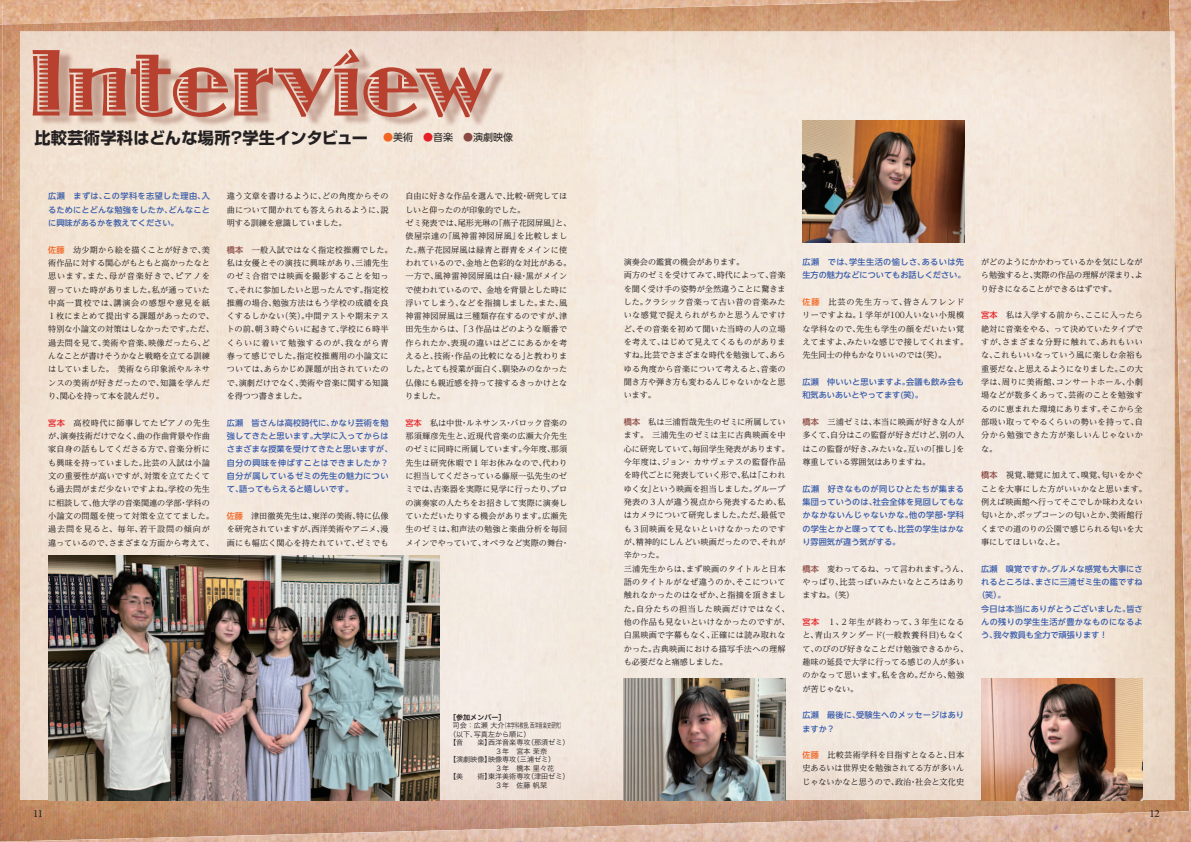
<style>
.page{position:relative;width:1191px;height:842px;background:#fff}
.page>*{position:absolute;margin:0;border:0;box-sizing:border-box;transform-origin:0 0}
.t1{font:98.1px "Jazz Let Plain";letter-spacing:-.01em;color:#b7402f}
.t2{font:16.2px "Shin Go Pro Bold 90 pv RKSJ H";letter-spacing:.02em;color:#231f20}
.t3{font:11px "Minion Pro";color:#231f20}
.t4{font:10px "UD Shin Go Pro Regular 90 pv RKSJ H";color:#231f20}
.t5{font:8.1px/13.3px "UD Reimin Pro Regular 90 pv RKSJ H";letter-spacing:.01em;color:#231f20}
.t6{font:8.1px/13.3px "UD Shin Go NT Pro Medium 90 pv RKSJ H";letter-spacing:.02em;color:#385caa}
.t7{font:8.1px/13.3px "UD Shin Go NT Pro Medium 90 pv RKSJ H";color:#385caa}
.t8{font:8.1px "UD Shin Go NT Pro Medium 90 pv RKSJ H";letter-spacing:.045em;color:#385caa}
.t9{font:7.1px/8.5px "Hira Kaku Pro W3 90 pv RKSJ H";color:#231f20}
.t10{font:7.1px "Hira Kaku Pro W6 90 pv RKSJ H";color:#231f20}
.s1{color:#f36421}
.s2{color:#e41f25}
.s3{color:#894841}
.s4{font-family:"UD Shin Go NT Pro Medium 90 pv RKSJ H";color:#f36421}
.s5{font-family:"UD Shin Go NT Pro Medium 90 pv RKSJ H";color:#e41f25}
.s6{font-family:"UD Shin Go NT Pro Medium 90 pv RKSJ H";color:#894841}
</style>
<div class="page">
<img style="left:0;top:24px;width:26px;height:818px">
<img style="left:538px;top:0;width:633px;height:32px">
<img style="left:1155px;top:206px;width:34px;height:636px">
<img style="left:26px;top:800px;width:1129px;height:42px">
<img style="left:511px;top:32px;width:627px;height:592px">
<div style="left:1138px;top:32px;width:36px;height:768px;background:#ecdac9"></div>
<img style="left:20px;top:200px;width:491px;height:600px">
<img style="left:509px;top:624px;width:631px;height:176px">
<img style="left:2px;top:3px;width:537px;height:8px">
<img style="left:2px;top:11px;width:537px;height:31px">
<img style="left:2px;top:42px;width:18px;height:158px">
<img style="left:20px;top:32px;width:519px;height:168px">
<img style="left:48px;top:556px;width:391px;height:244px">
<img style="left:624px;top:678px;width:161px;height:122px">
<img style="left:981px;top:678px;width:161px;height:122px">
<img style="left:802px;top:120px;width:162px;height:122px">
<h1 class="t1" style="left:28px;top:49px;width:464px">Interview</h1>
<h2 class="t2" style="left:34px;top:132px;width:335px">比較芸術学科はどんな場所？学生インタビュー</h2>
<p class="t4" style="left:383px;top:133px;width:131px"><span class="s1">●</span>美術 <span class="s2">●</span>音楽　<span class="s3">●</span>演劇映像</p>
<p class="t6" style="left:48px;top:191px;width:163px;text-align:justify">広瀬　まずは、この学科を志望した理由、入るためにとどんな勉強をしたか、どんなことに興味があるかを教えてください。</p>
<p class="t5" style="left:48px;top:244px;width:168px"><span class="s4">佐藤</span>　幼少期から絵を描くことが好きで、美術作品に対する関心がもともと高かったなと思います。また、母が音楽好きで、ピアノを習っていた時がありました。私が通っていた中高一貫校では、講演会の感想や意見を紙<br>１枚にまとめて提出する課題があったので、特別な小論文の対策はしなかったです。ただ、過去問を見て、美術や音楽、映像だったら、どんなことが書けそうかなと戦略を立てる訓練はしていました。 美術なら印象派やルネサンスの美術が好きだったので、知識を学んだり、関心を持って本を読んだり。</p>
<p class="t5" style="left:48px;top:417px;width:167px"><span class="s5">宮本</span>　高校時代に師事してたピアノの先生が、演奏技術だけでなく、曲の作曲背景や作曲家自身の話もしてくださる方で、音楽分析にも興味を持っていました。比芸の入試は小論文の重要性が高いですが、対策を立てたくても過去問がまだ少ないですよね。学校の先生に相談して、他大学の音楽関連の学部・学科の小論文の問題を使って対策を立ててました。過去問を見ると、毎年、若干設問の傾向が違っているので、さまざまな方面から考えて、</p>
<p class="t5" style="left:227px;top:191px;width:163px;text-align:justify">違う文章を書けるように、どの角度からその曲について聞かれても答えられるように、説明する訓練を意識していました。</p>
<p class="t5" style="left:227px;top:244px;width:168px"><span class="s6">橋本</span>　一般入試ではなく指定校推薦でした。私は女優とその演技に興味があり、三浦先生のゼミ合宿では映画を撮影することを知って、それに参加したいと思ったんです。指定校推薦の場合、勉強方法はもう学校の成績を良くするしかない（笑）。中間テストや期末テストの前、朝３時ぐらいに起きて、学校に６時半くらいに着いて勉強するのが、我ながら青春って感じでした。指定校推薦用の小論文については、あらかじめ課題が出されていたので、演劇だけでなく、美術や音楽に関する知識を得つつ書きました。</p>
<p class="t6" style="left:227px;top:417px;width:167px">広瀬　皆さんは高校時代に、かなり芸術を勉強してきたと思います。大学に入ってからはさまざまな授業を受けてきたと思いますが、自分の興味を伸ばすことはできましたか？自分が属しているゼミの先生の魅力について、語ってもらえると嬉しいです。</p>
<p class="t5" style="left:227px;top:510px;width:163px;text-align:justify"><span class="s4">佐藤</span>　津田徹英先生は、東洋の美術、特に仏像を研究されていますが、西洋美術やアニメ、漫画にも幅広く関心を持たれていて、ゼミでも</p>
<p class="t5" style="left:405px;top:191px;width:167px">自由に好きな作品を選んで、比較・研究してほしいと仰ったのが印象的でした。<br>ゼミ発表では、尾形光琳の『燕子花図屏風』と、俵屋宗達の『風神雷神図屏風』を比較しました。燕子花図屏風は緑青と群青をメインに使われているので、金地と色彩的な対比がある。一方で、風神雷神図屏風は白・緑・黒がメインで使われているので、金地を背景とした時に浮いてしまう、などを指摘しました。また、風神雷神図屏風は三種類存在するのですが、津田先生からは、「３作品はどのような順番で作られたか、表現の違いはどこにあるかを考えると、技術・作品の比較になる」と教わりました。とても授業が面白く、馴染みのなかった仏像にも親近感を持って接するきっかけとなりました。</p>
<p class="t5" style="left:405px;top:417px;width:165px"><span class="s5">宮本</span>　私は中世・ルネサンス・バロック音楽の那須輝彦先生と、近現代音楽の広瀬大介先生のゼミに同時に所属しています。今年度、那須先生は研究休暇で１年お休みなので、代わりに担当してくださっている藤原一弘先生のゼミでは、古楽器を実際に見学に行ったり、プロの演奏家の人たちをお招きして実際に演奏していただいたりする機会があります。広瀬先生のゼミは、和声法の勉強と楽曲分析を毎回メインでやっていて、オペラなど実際の舞台・</p>
<p class="t10" style="left:449px;top:714px;width:58px">［参加メンバー］</p>
<p class="t9" style="left:449px;top:722px;width:122px;text-indent:4px">司会：広瀬 大介（本学科教授、西洋音楽史研究）（以下、写真左から順に）<br>【音　　楽】西洋音楽専攻（那須ゼミ）</p>
<p class="t9" style="left:449px;top:756px;width:108px">【演劇映像】映像専攻（三浦ゼミ）</p>
<p class="t9" style="left:452px;top:764px;width:103px">　　　　　　３年　橋本 里々花</p>
<p class="t9" style="left:449px;top:773px;width:122px">【美　　術】東洋美術専攻（津田ゼミ）</p>
<p class="t5" style="left:623px;top:257px;width:163px">演奏会の鑑賞の機会があります。<br>両方のゼミを受けてみて、時代によって、音楽を聞く受け手の姿勢が全然違うことに驚きました。クラシック音楽って古い昔の音楽みたいな感覚で捉えられがちかと思うんですけど、その音楽を初めて聞いた当時の人の立場を考えて、はじめて見えてくるものがありますね。比芸でさまざまな時代を勉強して、あらゆる角度から音楽について考えると、音楽の聞き方や弾き方も変わるんじゃないかなと思います。</p>
<p class="t5" style="left:623px;top:416px;width:167px"><span class="s6">橋本</span>　私は三浦哲哉先生のゼミに所属しています。 三浦先生のゼミは主に古典映画を中心に研究していて、毎回学生発表があります。今年度は、ジョン・ カサヴェテスの監督作品を時代ごとに発表していく形で、私は『こわれゆく女』という映画を担当しました。グループ発表の３人が違う視点から発表するため、私はカメラについて研究しました。ただ、最低でも３回映画を見ないといけなかったのですが、精神的にしんどい映画だったので、それが辛かった。<br>三浦先生からは、まず映画のタイトルと日本語のタイトルがなぜ違うのか、そこについて触れなかったのはなぜか、と指摘を頂きました。自分たちの担当した映画だけではなく、他の作品も見ないといけなかったのですが、白黒映画で字幕もなく、正確には読み取れなかった。古典映画における描写手法への理解も必要だなと痛感しました。</p>
<p class="t7" style="left:802px;top:257px;width:165px">広瀬　では、学生生活の愉しさ、あるいは先生方の魅力などについてもお話しください。</p>
<p class="t5" style="left:802px;top:296px;width:167px"><span class="s4">佐藤</span>　比芸の先生方って、皆さんフレンドリーですよね。１学年が100人いない小規模な学科なので、先生も学生の顔をだいたい覚えてますよ、みたいな感じで接してくれます。先生同士の仲もかなりいいのでは（笑）。</p>
<p class="t6" style="left:802px;top:376px;width:163px">広瀬　仲いいと思いますよ。会議も飲み会も和気あいあいとやってます(笑)。</p>
<p class="t5" style="left:802px;top:416px;width:163px;text-align:justify"><span class="s6">橋本</span>　三浦ゼミは、本当に映画が好きな人が多くて、自分はこの監督が好きだけど、別の人はこの監督が好き、みたいな。互いの「推し」を尊重している雰囲気はありますね。</p>
<p class="t6" style="left:802px;top:483px;width:163px;text-align:justify">広瀬　好きなものが同じひとたちが集まる集団っていうのは、社会全体を見回してもなかなかないんじゃないかな。他の学部・学科の学生とかと喋ってても、比芸の学生はかなり雰囲気が違う気がする。</p>
<p class="t5" style="left:802px;top:563px;width:167px"><span class="s6">橋本</span>　変わってるね、って言われます。うん、やっぱり、比芸っぽいみたいなところはありますね。（笑）</p>
<p class="t5" style="left:802px;top:616px;width:167px"><span class="s5">宮本</span>　１、２年生が終わって、３年生になると、青山スタンダード(一般教養科目)もなくて、のびのび好きなことだけ勉強できるから、趣味の延長で大学に行ってる感じの人が多いのかなって思います。私を含め。だから、勉強が苦じゃない。</p>
<p class="t6" style="left:802px;top:710px;width:163px">広瀬　最後に、受験生へのメッセージはありますか？</p>
<p class="t5" style="left:802px;top:749px;width:163px;text-align:justify"><span class="s4">佐藤</span>　比較芸術学科を目指すとなると、日本史あるいは世界史を勉強されてる方が多いんじゃないかなと思うので、政治・社会と文化史</p>
<p class="t5" style="left:981px;top:257px;width:163px;text-align:justify">がどのようにかかわっているかを気にしながら勉強すると、実際の作品の理解が深まり、より好きになることができるはずです。</p>
<p class="t5" style="left:981px;top:310px;width:163px;text-align:justify"><span class="s5">宮本</span>　私は入学する前から、ここに入ったら絶対に音楽をやる、って決めていたタイプですが、さまざまな分野に触れて、あれもいいな、これもいいなっていう風に楽しむ余裕も重要だな、と思えるようになりました。この大学は、周りに美術館、コンサートホール、小劇場などが数多くあって、芸術のことを勉強するのに恵まれた環境にあります。そこから全部吸い取ってやるくらいの勢いを持って、自分から勉強できた方が楽しいんじゃないかな。</p>
<p class="t5" style="left:981px;top:470px;width:167px"><span class="s6">橋本</span>　視覚、聴覚に加えて、嗅覚、匂いをかぐことを大事にした方がいいかなと思います。例えば映画館へ行ってそこでしか味わえない匂いとか、ポップコーンの匂いとか、美術館行くまでの道のりの公園で感じられる匂いを大事にしてほしいな、と。</p>
<p class="t6" style="left:981px;top:563px;width:163px">広瀬　嗅覚ですか。グルメな感覚も大事にさ</p>
<p class="t6" style="left:981px;top:576px;width:163px">れるところは、まさに三浦ゼミ生の鑑ですね</p>
<p class="t6" style="left:977px;top:590px;width:30px">（笑）。</p>
<p class="t6" style="left:981px;top:603px;width:163px">今日は本当にありがとうございました。皆さ</p>
<p class="t8" style="left:981px;top:619px;width:163px">んの残りの学生生活が豊かなものになるよ</p>
<p class="t7" style="left:981px;top:630px;width:128px">う、我々教員も全力で頑張ります！</p>
<h3 class="t3" style="left:33px;top:807px;width:11px">11</h3>
<h3 class="t3" style="left:1149px;top:807px;width:12px">12</h3>
</div>
